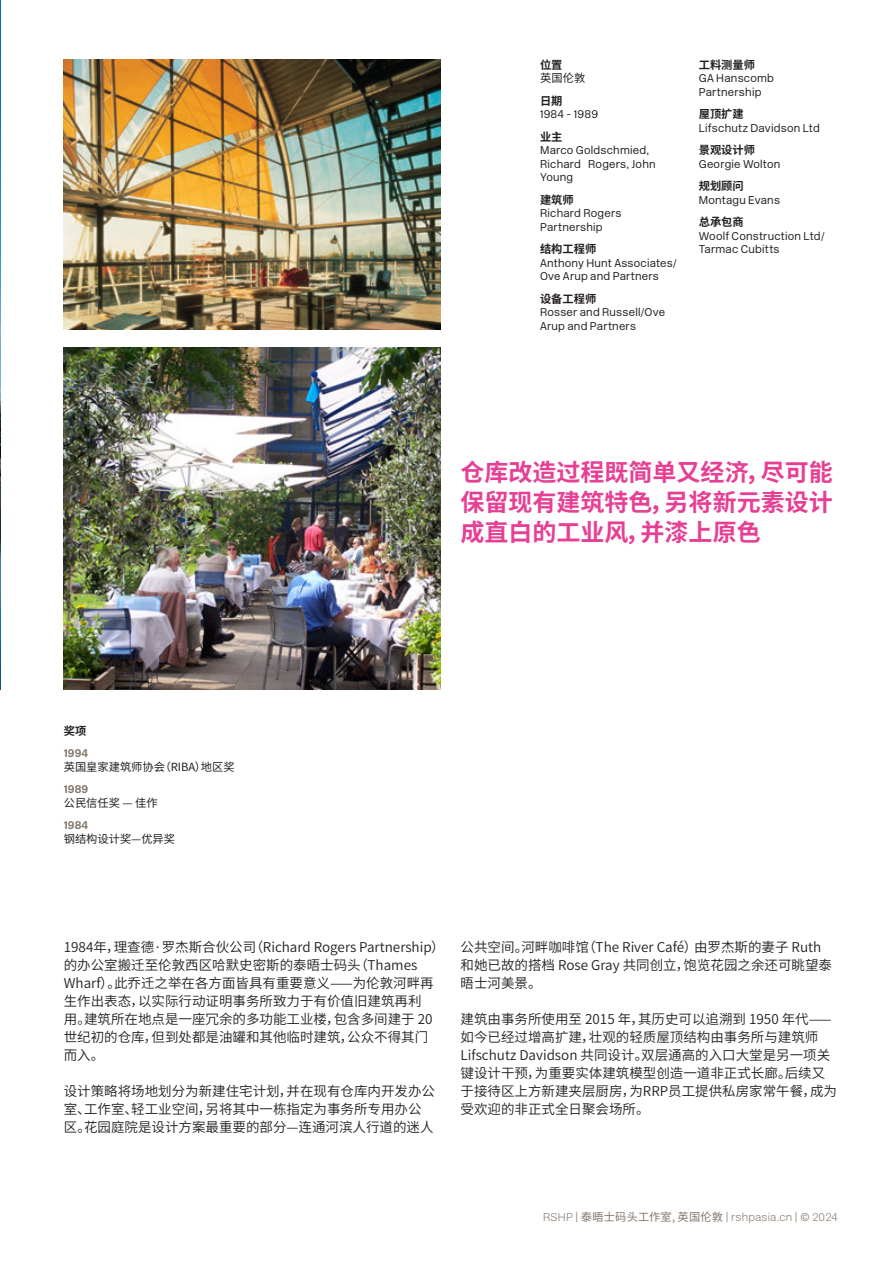
<style>
.page{position:relative;width:893px;height:1263px;background:#fff}
.page>*{position:absolute;margin:0;border:0;box-sizing:border-box;transform-origin:0 0}
.Pullquote{font:700 24px/30px "Noto Sans CJ Ksc";color:#e73f94;text-align:justify}
.Body{font:600 13.5px/18px "Noto Sans CJ Ksc";color:#231f20}
.Info_Body{font:300 11.25px/13.5px "New Rail Alphabet";letter-spacing:.02em;color:#231f20}
.Info_Header{font:700 11.25px "Noto Sans CJ Ksc";color:#231f20}
.Info_Award_Title{font:11.25px "Noto Sans CJ Ksc";color:#231f20}
.t1{font:11.25px "New Rail Alphabet White";letter-spacing:.015em;color:#82766a}
.Info_Award_Date{font:700 11.25px "New Rail Alphabet";letter-spacing:.015em;color:#82766a}
.Info_Body-2{font:11.25px "Noto Sans CJ Ksc";color:#231f20}
.s1{font-family:"Noto Sans CJ Ksc"}
</style>
<div class="page">
<img style="left:0;top:1px;width:1px;height:689px">
<img style="left:64px;top:60px;width:377px;height:269px">
<img style="left:64px;top:348px;width:377px;height:342px">
<p class="Info_Header" style="left:540px;top:58px;width:24px">位置</p>
<p class="Info_Body-2" style="left:540px;top:72px;width:47px">英国伦敦</p>
<p class="Info_Header" style="left:540px;top:94px;width:24px">日期</p>
<p class="Info_Body" style="left:540px;top:107px;width:60px">1984 - 1989</p>
<p class="Info_Header" style="left:540px;top:130px;width:24px">业主</p>
<p class="Info_Body" style="left:540px;top:143px;width:117px">Marco Goldschmied,<br>Richard Rogers, John<br>Young</p>
<p class="Info_Header" style="left:540px;top:193px;width:35px">建筑师</p>
<p class="Info_Body" style="left:540px;top:206px;width:83px">Richard Rogers<br>Partnership</p>
<p class="Info_Header" style="left:540px;top:243px;width:58px">结构工程师</p>
<p class="Info_Body" style="left:540px;top:256px;width:138px">Anthony Hunt Associates/<br>Ove Arup and Partners</p>
<p class="Info_Header" style="left:540px;top:292px;width:58px">设备工程师</p>
<p class="Info_Body" style="left:540px;top:305px;width:127px">Rosser and Russell/Ove<br>Arup and Partners</p>
<p class="Info_Header" style="left:699px;top:58px;width:58px">工料测量师</p>
<p class="Info_Body" style="left:699px;top:71px;width:77px">GA Hanscomb<br>Partnership</p>
<p class="Info_Header" style="left:699px;top:108px;width:46px">屋顶扩建</p>
<p class="Info_Body" style="left:699px;top:121px;width:123px">Lifschutz Davidson Ltd</p>
<p class="Info_Header" style="left:699px;top:144px;width:58px">景观设计师</p>
<p class="Info_Body" style="left:699px;top:157px;width:83px">Georgie Wolton</p>
<p class="Info_Header" style="left:699px;top:180px;width:46px">规划顾问</p>
<p class="Info_Body" style="left:699px;top:193px;width:83px">Montagu Evans</p>
<p class="Info_Header" style="left:699px;top:216px;width:46px">总承包商</p>
<p class="Info_Body" style="left:699px;top:229px;width:128px">Woolf Construction Ltd/<br>Tarmac Cubitts</p>
<p class="Pullquote" style="left:461px;top:458px;width:373px">仓库改造过程既简单又经济，尽可能保留现有建筑特色，另将新元素设计成直白的工业风，并漆上原色</p>
<p class="Info_Header" style="left:64px;top:724px;width:24px">奖项</p>
<p class="Info_Award_Date" style="left:64px;top:746px;width:26px">1994</p>
<p class="Info_Award_Title" style="left:64px;top:760px;width:172px">英国皇家建筑师协会（RIBA）地区奖</p>
<p class="Info_Award_Date" style="left:64px;top:782px;width:26px">1989</p>
<p class="Info_Award_Title" style="left:64px;top:796px;width:95px">公民信任奖 — 佳作</p>
<p class="Info_Award_Date" style="left:64px;top:818px;width:26px">1984</p>
<p class="Info_Award_Title" style="left:64px;top:832px;width:113px">钢结构设计奖—优异奖</p>
<p class="Body" style="left:64px;top:939px;width:382px">1984年，理查德·罗杰斯合伙公司（Richard Rogers Partnership）的办公室搬迁至伦敦西区哈默史密斯的泰晤士码头（Thames<br>Wharf）。此乔迁之举在各方面皆具有重要意义——为伦敦河畔再生作出表态，以实际行动证明事务所致力于有价值旧建筑再利<br>用。建筑所在地点是一座冗余的多功能工业楼，包含多间建于 20世纪初的仓库，但到处都是油罐和其他临时建筑，公众不得其门而入。</p>
<p class="Body" style="left:64px;top:1083px;width:373px">设计策略将场地划分为新建住宅计划，并在现有仓库内开发办公室、工作室、轻工业空间，另将其中一栋指定为事务所专用办公区。花园庭院是设计方案最重要的部分—连通河滨人行道的迷人</p>
<p class="Body" style="left:461px;top:939px;width:373px">公共空间。河畔咖啡馆（The River Café）由罗杰斯的妻子 Ruth和她已故的搭档 Rose Gray 共同创立，饱览花园之余还可眺望泰晤士河美景。</p>
<p class="Body" style="left:461px;top:1011px;width:378px">建筑由事务所使用至 2015 年，其历史可以追溯到 1950 年代——如今已经过增高扩建，壮观的轻质屋顶结构由事务所与建筑师<br>Lifschutz Davidson 共同设计。双层通高的入口大堂是另一项关键设计干预，为重要实体建筑模型创造一道非正式长廊。后续又于接待区上方新建夹层厨房，为RRP员工提供私房家常午餐，成为受欢迎的非正式全日聚会场所。</p>
<p class="t1" style="left:543px;top:1209px;width:296px">RSHP | <span class="s1">泰晤士码头工作室, 英国伦敦</span> | rshpasia.cn | © 2024</p>
</div>
